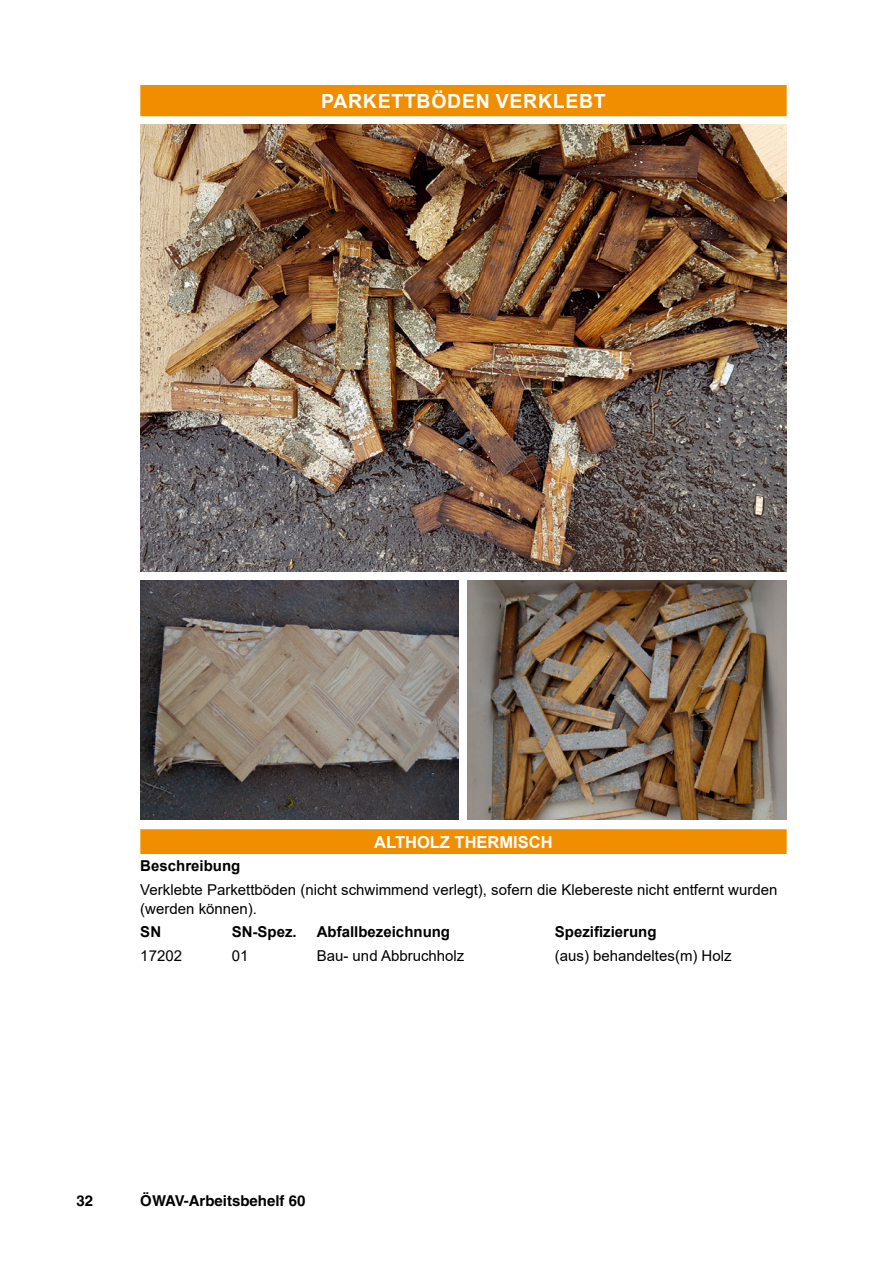
<style>
.page{position:relative;width:893px;height:1263px;background:#fff}
.page>*{position:absolute;margin:0;border:0;box-sizing:border-box;transform-origin:0 0}
.t1{font:700 19.5px "Arial";letter-spacing:.035em;color:#fff}
.t2{font:700 16.5px "Arial";color:#fff}
.t3{font:15px/18.8px "Arial";color:#000}
.t4{font:700 15px "Arial";color:#000}
.t5{font:700 15px "Helvetica";color:#000}
</style>
<div class="page">
<svg style="left:140px;top:85px;width:647px;height:769px;fill:#f18e00"></svg>
<img style="left:140px;top:125px;width:646px;height:447px">
<img style="left:140px;top:581px;width:319px;height:238px">
<img style="left:468px;top:581px;width:318px;height:238px">
<p class="t1" style="left:321px;top:87px;width:286px">PARKETTBÖDEN VERKLEBT</p>
<p class="t2" style="left:374px;top:830px;width:180px">ALTHOLZ THERMISCH</p>
<p class="t4" style="left:140px;top:855px;width:102px">Beschreibung</p>
<p class="t3" style="left:140px;top:880px;width:638px">Verklebte Parkettböden (nicht schwimmend verlegt), sofern die Klebereste nicht entfernt wurden (werden können).</p>
<p class="t4" style="left:140px;top:921px;width:22px">SN</p>
<p class="t4" style="left:232px;top:921px;width:67px">SN-Spez.</p>
<p class="t4" style="left:317px;top:921px;width:135px">Abfallbezeichnung</p>
<p class="t4" style="left:555px;top:921px;width:103px">Spezifizierung</p>
<p class="t3" style="left:140px;top:946px;width:43px">17202</p>
<p class="t3" style="left:232px;top:946px;width:18px">01</p>
<p class="t3" style="left:317px;top:946px;width:149px">Bau- und Abbruchholz</p>
<p class="t3" style="left:555px;top:946px;width:178px">(aus) behandeltes(m) Holz</p>
<p class="t5" style="left:77px;top:1191px;width:18px">32</p>
<p class="t5" style="left:140px;top:1191px;width:167px">ÖWAV-Arbeitsbehelf 60</p>
</div>
